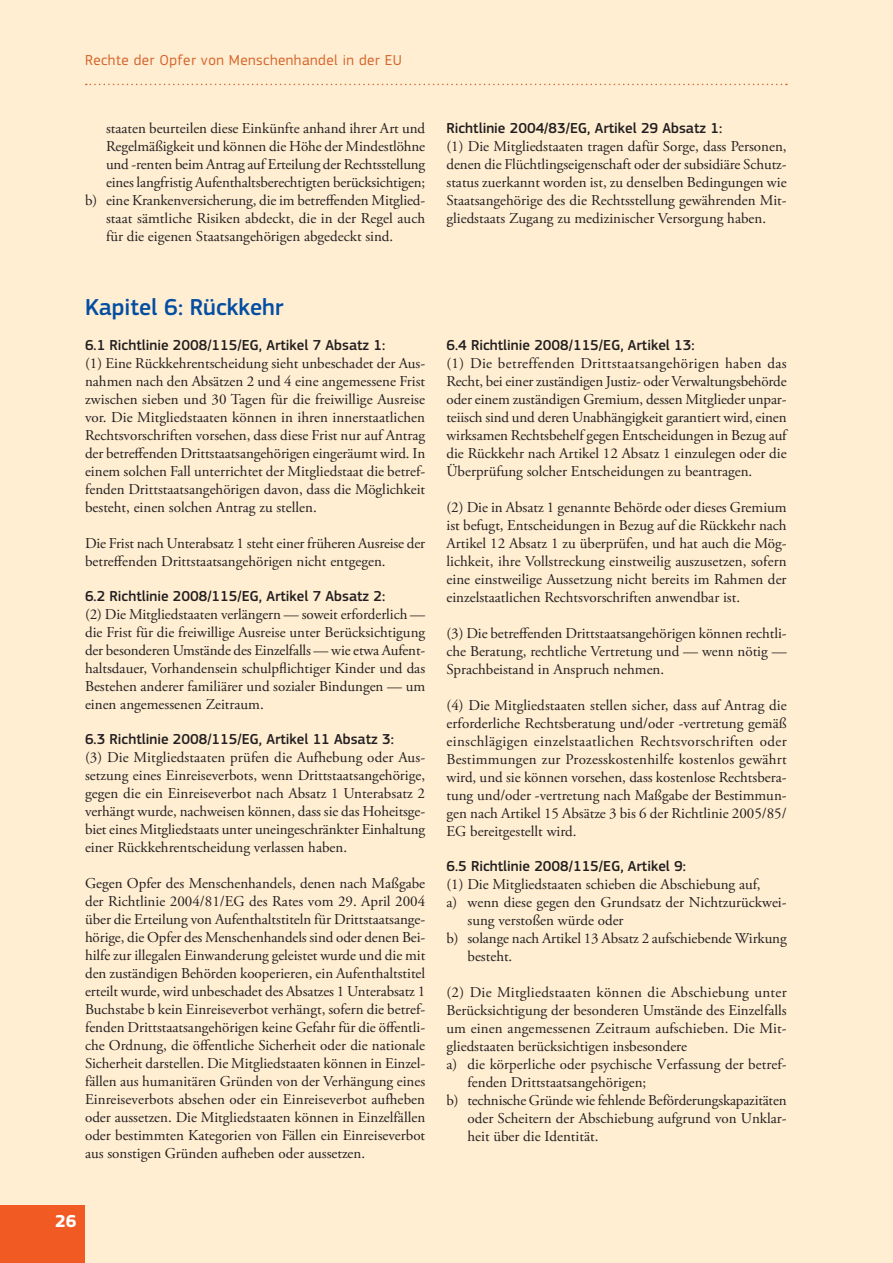
<style>
.page{position:relative;width:893px;height:1263px;background:#ffeed2}
.page>*{position:absolute;margin:0;border:0;box-sizing:border-box;transform-origin:0 0}
.t1{font:500 24px "EC Square Sans Pro";color:#034ea2}
.t2{font:700 18px "EC Square Sans Pro";color:#fff}
.t3{font:15px/18px "Adobe Garamond Pro";color:#231f20;text-align:justify}
.t4{font:500 15px "EC Square Sans Pro";color:#231f20}
.t5{font:15px "Adobe Garamond Pro";letter-spacing:.02em;color:#231f20}
.t6{font:15px "EC Square Sans Pro";letter-spacing:.03em;color:#d6642a}
</style>
<div class="page">
<svg style="left:86px;top:84px;width:701px;height:1px"></svg>
<div style="left:0;top:1205px;width:85px;height:58px;background:#f15a22"></div>
<p class="t6" style="left:85px;top:54px;width:318px">Rechte der Opfer von Menschenhandel in der EU</p>
<p class="t3" style="left:106px;top:120px;width:321px">staaten beurteilen diese Einkünfte anhand ihrer Art und</p>
<p class="t3" style="left:106px;top:138px;width:321px">Regelmäßigkeit und können die Höhe der Mindestlöhne</p>
<p class="t3" style="left:106px;top:156px;width:321px">und -renten beim Antrag auf Erteilung der Rechtsstellung</p>
<p class="t3" style="left:106px;top:174px;width:321px">eines langfristig Aufenthaltsberechtigten berücksichtigen;</p>
<p class="t3" style="left:85px;top:192px;width:342px">b) eine Krankenversicherung, die im betreffenden Mitglied-</p>
<p class="t3" style="left:106px;top:210px;width:321px">staat sämtliche Risiken abdeckt, die in der Regel auch</p>
<p class="t3" style="left:106px;top:228px;width:289px">für die eigenen Staatsangehörigen abgedeckt sind.</p>
<p class="t4" style="left:446px;top:123px;width:277px">Richtlinie 2004/83/EG, Artikel 29 Absatz 1:</p>
<p class="t3" style="left:446px;top:139px;width:342px">(1) Die Mitgliedstaaten tragen dafür Sorge, dass Personen, denen die Flüchtlingseigenschaft oder der subsidiäre Schutz&shy;status zuerkannt worden ist, zu denselben Bedingungen wie Staatsangehörige des die Rechtsstellung gewährenden Mit&shy;gliedstaats Zugang zu medizinischer Versorgung haben.</p>
<h1 class="t1" style="left:85px;top:298px;width:200px">Kapitel 6: Rückkehr</h1>
<p class="t4" style="left:85px;top:340px;width:302px">6.1 Richtlinie 2008/115/EG, Artikel 7 Absatz 1:</p>
<p class="t3" style="left:85px;top:356px;width:342px">(1) Eine Rückkehrentscheidung sieht unbeschadet der Aus&shy;nahmen nach den Absätzen 2 und 4 eine angemessene Frist zwischen sieben und 30 Tagen für die freiwillige Ausreise vor. Die Mitgliedstaaten können in ihren innerstaatlichen Rechtsvorschriften vorsehen, dass diese Frist nur auf Antrag der betreffenden Drittstaatsangehörigen eingeräumt wird. In einem solchen Fall unterrichtet der Mitgliedstaat die betref&shy;fenden Drittstaatsangehörigen davon, dass die Möglichkeit besteht, einen solchen Antrag zu stellen.</p>
<p class="t3" style="left:85px;top:536px;width:342px">Die Frist nach Unterabsatz 1 steht einer früheren Ausreise der betreffenden Drittstaatsangehörigen nicht entgegen.</p>
<p class="t4" style="left:85px;top:591px;width:302px">6.2 Richtlinie 2008/115/EG, Artikel 7 Absatz 2:</p>
<p class="t3" style="left:85px;top:607px;width:342px">(2) Die Mitgliedstaaten verlängern — soweit erforderlich — die Frist für die freiwillige Ausreise unter Berücksichtigung der besonderen Umstände des Einzelfalls — wie etwa Aufent&shy;haltsdauer, Vorhandensein schulpflichtiger Kinder und das Bestehen anderer familiärer und sozialer Bindungen — um einen angemessenen Zeitraum.</p>
<p class="t4" style="left:85px;top:734px;width:310px">6.3 Richtlinie 2008/115/EG, Artikel 11 Absatz 3:</p>
<p class="t3" style="left:85px;top:750px;width:342px">(3) Die Mitgliedstaaten prüfen die Aufhebung oder Aus&shy;setzung eines Einreiseverbots, wenn Drittstaatsangehörige, gegen die ein Einreiseverbot nach Absatz 1 Unterabsatz 2 verhängt wurde, nachweisen können, dass sie das Hoheitsge&shy;biet eines Mitgliedstaats unter uneingeschränkter Einhaltung einer Rückkehrentscheidung verlassen haben.</p>
<p class="t3" style="left:85px;top:876px;width:342px">Gegen Opfer des Menschenhandels, denen nach Maßgabe der Richtlinie 2004/81/EG des Rates vom 29. April 2004 über die Erteilung von Aufenthaltstiteln für Drittstaatsange&shy;hörige, die Opfer des Menschenhandels sind oder denen Bei&shy;hilfe zur illegalen Einwanderung geleistet wurde und die mit den zuständigen Behörden kooperieren, ein Aufenthaltstitel erteilt wurde, wird unbeschadet des Absatzes 1 Unterabsatz 1<br>Buchstabe b kein Einreiseverbot verhängt, sofern die betref&shy;fenden Drittstaatsangehörigen keine Gefahr für die öffentli&shy;che Ordnung, die öffentliche Sicherheit oder die nationale Sicherheit darstellen. Die Mitgliedstaaten können in Einzel&shy;fällen aus humanitären Gründen von der Verhängung eines Einreiseverbots absehen oder ein Einreiseverbot aufheben oder aussetzen. Die Mitgliedstaaten können in Einzelfällen oder bestimmten Kategorien von Fällen ein Einreiseverbot aus sonstigen Gründen aufheben oder aussetzen.</p>
<p class="t4" style="left:446px;top:340px;width:250px">6.4 Richtlinie 2008/115/EG, Artikel 13:</p>
<p class="t3" style="left:446px;top:356px;width:342px">(1) Die betreffenden Drittstaatsangehörigen haben das Recht, bei einer zuständigen Justiz- oder Verwaltungsbehörde oder einem zuständigen Gremium, dessen Mitglieder unpar&shy;teiisch sind und deren Unabhängigkeit garantiert wird, einen wirksamen Rechtsbehelf gegen Entscheidungen in Bezug auf die Rückkehr nach Artikel 12 Absatz 1 einzulegen oder die Überprüfung solcher Entscheidungen zu beantragen.</p>
<p class="t3" style="left:446px;top:500px;width:342px">(2) Die in Absatz 1 genannte Behörde oder dieses Gremium ist befugt, Entscheidungen in Bezug auf die Rückkehr nach Artikel 12 Absatz 1 zu überprüfen, und hat auch die Mög&shy;lichkeit, ihre Vollstreckung einstweilig auszusetzen, sofern eine einstweilige Aussetzung nicht bereits im Rahmen der einzelstaatlichen Rechtsvorschriften anwendbar ist.</p>
<p class="t3" style="left:446px;top:626px;width:342px">(3) Die betreffenden Drittstaatsangehörigen können rechtli&shy;che Beratung, rechtliche Vertretung und — wenn nötig — Sprachbeistand in Anspruch nehmen.</p>
<p class="t3" style="left:446px;top:698px;width:342px">(4) Die Mitgliedstaaten stellen sicher, dass auf Antrag die erforderliche Rechtsberatung und/oder -vertretung gemäß einschlägigen einzelstaatlichen Rechtsvorschriften oder Bestimmungen zur Prozesskostenhilfe kostenlos gewährt wird, und sie können vorsehen, dass kostenlose Rechtsbera&shy;tung und/oder -vertretung nach Maßgabe der Bestimmun&shy;gen nach Artikel 15 Absätze 3 bis 6 der Richtlinie 2005/85/ EG bereitgestellt wird.</p>
<p class="t4" style="left:446px;top:861px;width:241px">6.5 Richtlinie 2008/115/EG, Artikel 9:</p>
<p class="t3" style="left:446px;top:877px;width:316px">(1) Die Mitgliedstaaten schieben die Abschiebung auf,</p>
<p class="t3" style="left:446px;top:895px;width:342px">a) wenn diese gegen den Grundsatz der Nichtzurückwei-</p>
<p class="t3" style="left:467px;top:913px;width:158px">sung verstoßen würde oder</p>
<p class="t3" style="left:446px;top:931px;width:342px">b) solange nach Artikel 13 Absatz 2 aufschiebende Wirkung</p>
<p class="t3" style="left:467px;top:949px;width:46px">besteht.</p>
<p class="t5" style="left:446px;top:986px;width:342px">(2) Die Mitgliedstaaten können die Abschiebung unter</p>
<p class="t3" style="left:446px;top:1003px;width:342px">Berücksichtigung der besonderen Umstände des Einzelfalls</p>
<p class="t3" style="left:446px;top:1021px;width:342px">um einen angemessenen Zeitraum aufschieben. Die Mit-</p>
<p class="t3" style="left:446px;top:1039px;width:242px">gliedstaaten berücksichtigen insbesondere</p>
<p class="t3" style="left:446px;top:1057px;width:342px">a) die körperliche oder psychische Verfassung der betref-</p>
<p class="t3" style="left:467px;top:1075px;width:180px">fenden Drittstaatsangehörigen;</p>
<p class="t3" style="left:446px;top:1093px;width:342px">b) technische Gründe wie fehlende Beförderungskapazitäten</p>
<p class="t3" style="left:467px;top:1111px;width:321px">oder Scheitern der Abschiebung aufgrund von Unklar-</p>
<p class="t3" style="left:467px;top:1129px;width:132px">heit über die Identität.</p>
<p class="t2" style="left:55px;top:1215px;width:23px">26</p>
</div>
